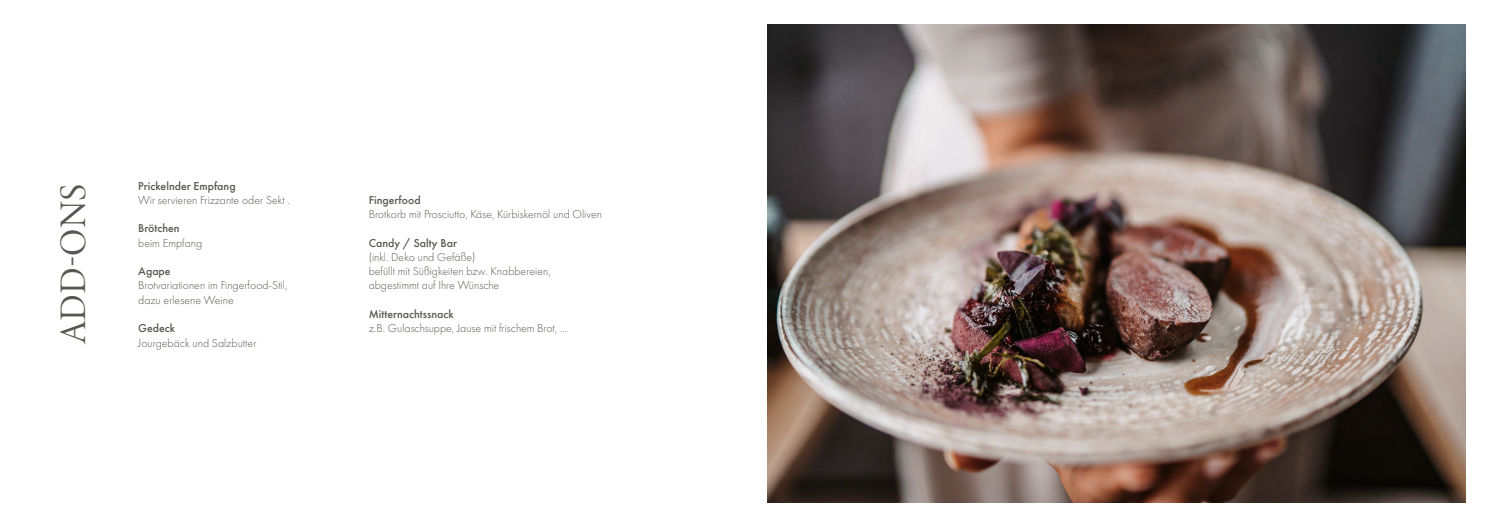
<style>
.page{position:relative;width:1489px;height:527px;background:#fff}
.page>*{position:absolute;margin:0;border:0;box-sizing:border-box;transform-origin:0 0}
.t1{font:37.5px "Minion Variable Concept";color:#575651}
.t2{font:300 11.88px/14.2px "Futura PT";color:#575651}
.t3{font:500 11.88px "Futura PT";color:#575651}
</style>
<div class="page">
<img style="left:767px;top:25px;width:698px;height:476px">
<h1 class="t1" style="left:47px;top:342px;width:160px;rotate:-90deg">ADD-ONS</h1>
<p class="t3" style="left:138px;top:178px;width:99px">Prickelnder Empfang</p>
<p class="t2" style="left:138px;top:193px;width:153px">Wir servieren Frizzante oder Sekt .</p>
<p class="t3" style="left:138px;top:221px;width:43px">Brötchen</p>
<p class="t2" style="left:138px;top:235px;width:66px">beim Empfang</p>
<p class="t3" style="left:138px;top:264px;width:34px">Agape</p>
<p class="t2" style="left:138px;top:278px;width:151px">Brotvariationen im Fingerfood-Stil, dazu erlesene Weine</p>
<p class="t3" style="left:138px;top:321px;width:38px">Gedeck</p>
<p class="t2" style="left:138px;top:335px;width:120px">Jourgebäck und Salzbutter</p>
<p class="t3" style="left:369px;top:192px;width:53px">Fingerfood</p>
<p class="t2" style="left:369px;top:207px;width:235px">Brotkorb mit Prosciutto, Käse, Kürbiskernöl und Oliven</p>
<p class="t3" style="left:369px;top:235px;width:90px">Candy / Salty Bar</p>
<p class="t2" style="left:369px;top:250px;width:183px">(inkl. Deko und Gefäße)<br>befüllt mit Süßigkeiten bzw. Knabbereien, abgestimmt auf Ihre Wünsche</p>
<p class="t3" style="left:369px;top:306px;width:86px">Mitternachtssnack</p>
<p class="t2" style="left:369px;top:321px;width:200px">z.B. Gulaschsuppe, Jause mit frischem Brot, …</p>
</div>
